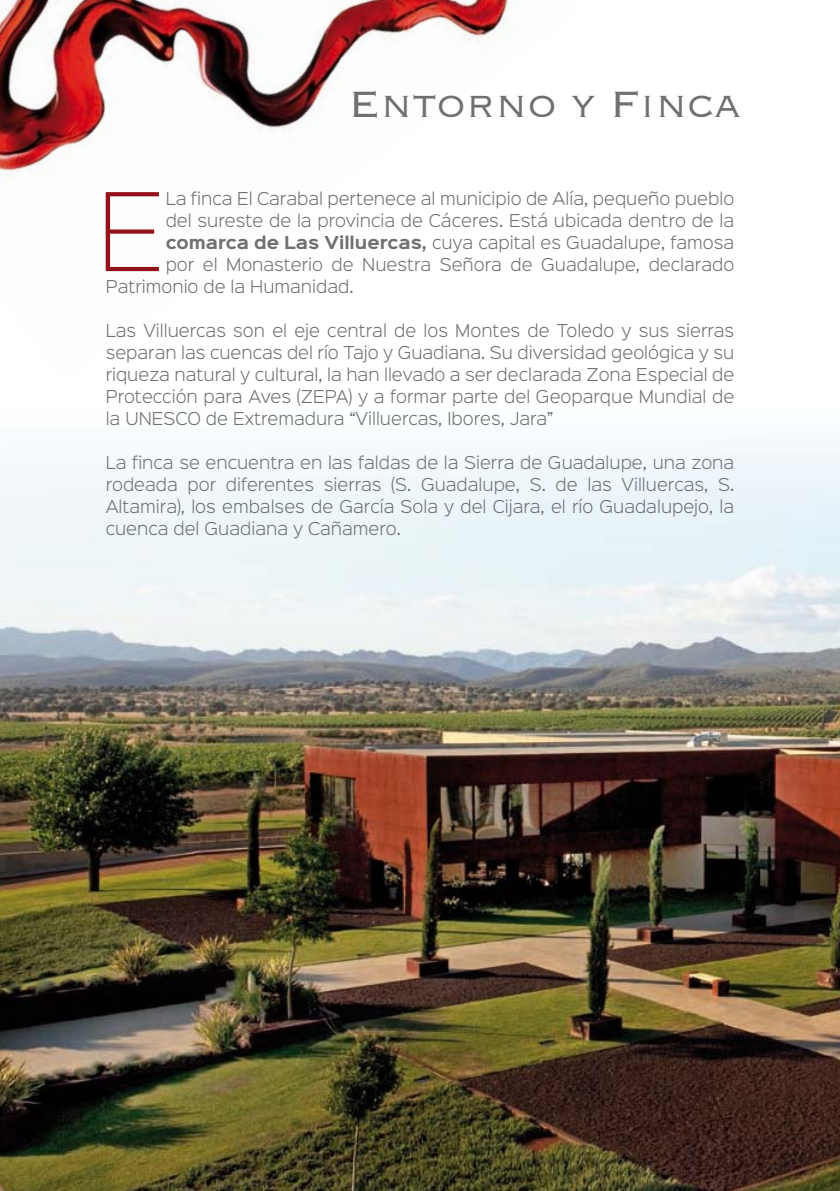
<style>
.page{position:relative;width:840px;height:1191px;background:#fff}
.page>*{position:absolute;margin:0;border:0;box-sizing:border-box;transform-origin:0 0}
.t1{font:97.4px "Sinkin Sans 200 X Light";color:#951018}
.t2{font:300 48px "Copperplate";color:#6f7072}
.t3{font:300 16px/22px "Sinkin Sans 300";color:#6f7072;text-align:justify}
.s1{font-family:"Sinkin Sans 700";font-weight:700}
</style>
<div class="page">
<img style="left:0;top:443px;width:839px;height:748px">
<img style="left:0;top:0;width:512px;height:179px">
<h2 class="t2" style="left:348px;top:72px;width:394px">Entorno y Finca</h2>
<h1 class="t1" style="left:97px;top:180px;width:70px">E</h1>
<p class="t3" style="left:166px;top:189px;width:569px">La finca El Carabal pertenece al municipio de Alía, pequeño pueblo</p>
<p class="t3" style="left:166px;top:211px;width:569px">del sureste de la provincia de Cáceres. Está ubicada dentro de la</p>
<p class="t3" style="left:166px;top:233px;width:569px"><span class="s1">comarca de Las Villuercas,</span> cuya capital es Guadalupe, famosa</p>
<p class="t3" style="left:166px;top:255px;width:569px">por el Monasterio de Nuestra Señora de Guadalupe, declarado</p>
<p class="t3" style="left:106px;top:277px;width:249px">Patrimonio de la Humanidad.</p>
<p class="t3" style="left:106px;top:321px;width:629px">Las Villuercas son el eje central de los Montes de Toledo y sus sierras separan las cuencas del río Tajo y Guadiana. Su diversidad geológica y su riqueza natural y cultural, la han llevado a ser declarada Zona Especial de Protección para Aves (ZEPA) y a formar parte del Geoparque Mundial de la UNESCO de Extremadura “Villuercas, Ibores, Jara”</p>
<p class="t3" style="left:106px;top:453px;width:629px">La finca se encuentra en las faldas de la Sierra de Guadalupe, una zona rodeada por diferentes sierras (S. Guadalupe, S. de las Villuercas, S.<br>Altamira), los embalses de García Sola y del Cijara, el río Guadalupejo, la cuenca del Guadiana y Cañamero.</p>
</div>
